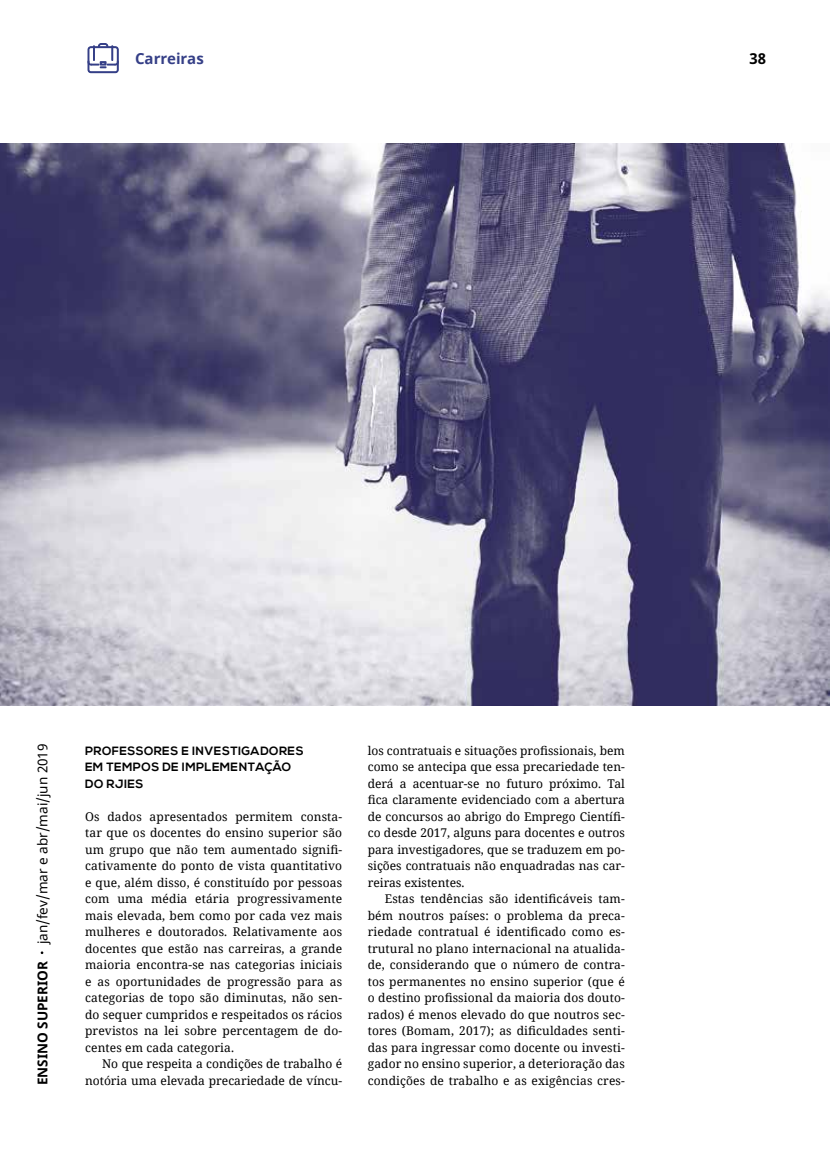
<style>
.page{position:relative;width:830px;height:1149px;background:#fff}
.page>*{position:absolute;margin:0;border:0;box-sizing:border-box;transform-origin:0 0}
.t1{font:700 15px "Noto Sans";color:#353f87}
.t2{font:700 15px "Noto Sans";color:#000}
.t3{font:13.5px "Noto Sans";color:#000}
.t4{font:12px/16.5px "Noto Serif";color:#000;text-align:justify}
.t5{font:700 12px/16.5px "Nexa";letter-spacing:.03em;color:#000}
.s1{font-weight:700}
</style>
<div class="page">
<svg style="left:88px;top:43px;width:30px;height:30px"></svg>
<img style="left:0;top:144px;width:829px;height:561px">
<p class="t1" style="left:135px;top:48px;width:70px">Carreiras</p>
<p class="t2" style="left:749px;top:48px;width:18px">38</p>
<p class="t3" style="left:33px;top:1084px;width:343px;rotate:-90deg"><span class="s1">ENSINO SUPERIOR</span> jan/fev/mar e abr/mai/jun 2019</p>
<p class="t5" style="left:85px;top:742px;width:220px">PROFESSORES E INVESTIGADORES<br>EM TEMPOS DE IMPLEMENTAÇÃO<br>DO RJIES</p>
<p class="t4" style="left:85px;top:807px;width:258px">Os dados apresentados permitem consta&shy;tar que os docentes do ensino superior são um grupo que não tem aumentado signifi&shy;cativamente do ponto de vista quantitativo e que, além disso, é constituído por pessoas com uma média etária progressivamente mais elevada, bem como por cada vez mais mulheres e doutorados. Relativamente aos docentes que estão nas carreiras, a grande maioria encontra-se nas categorias iniciais e as oportunidades de progressão para as categorias de topo são diminutas, não sen&shy;do sequer cumpridos e respeitados os rácios previstos na lei sobre percentagem de do&shy;centes em cada categoria.</p>
<p class="t4" style="left:85px;top:1055px;width:258px;text-align:right">No que respeita a condições de trabalho é notória uma elevada precariedade de víncu-</p>
<p class="t4" style="left:367px;top:741px;width:258px">los contratuais e situações profissionais, bem como se antecipa que essa precariedade ten&shy;derá a acentuar-se no futuro próximo. Tal fica claramente evidenciado com a abertura de concursos ao abrigo do Emprego Científi&shy;co desde 2017, alguns para docentes e outros para investigadores, que se traduzem em po&shy;sições contratuais não enquadradas nas car&shy;reiras existentes.</p>
<p class="t4" style="left:367px;top:890px;width:258px;text-indent:17px">Estas tendências são identificáveis tam&shy;bém noutros países: o problema da preca&shy;riedade contratual é identificado como es&shy;trutural no plano internacional na atualida&shy;de, considerando que o número de contra&shy;tos permanentes no ensino superior (que é o destino profissional da maioria dos douto&shy;rados) é menos elevado do que noutros sec&shy;tores (Bomam, 2017); as dificuldades senti&shy;das para ingressar como docente ou investi&shy;gador no ensino superior, a deterioração das condições de trabalho e as exigências cres-</p>
</div>
